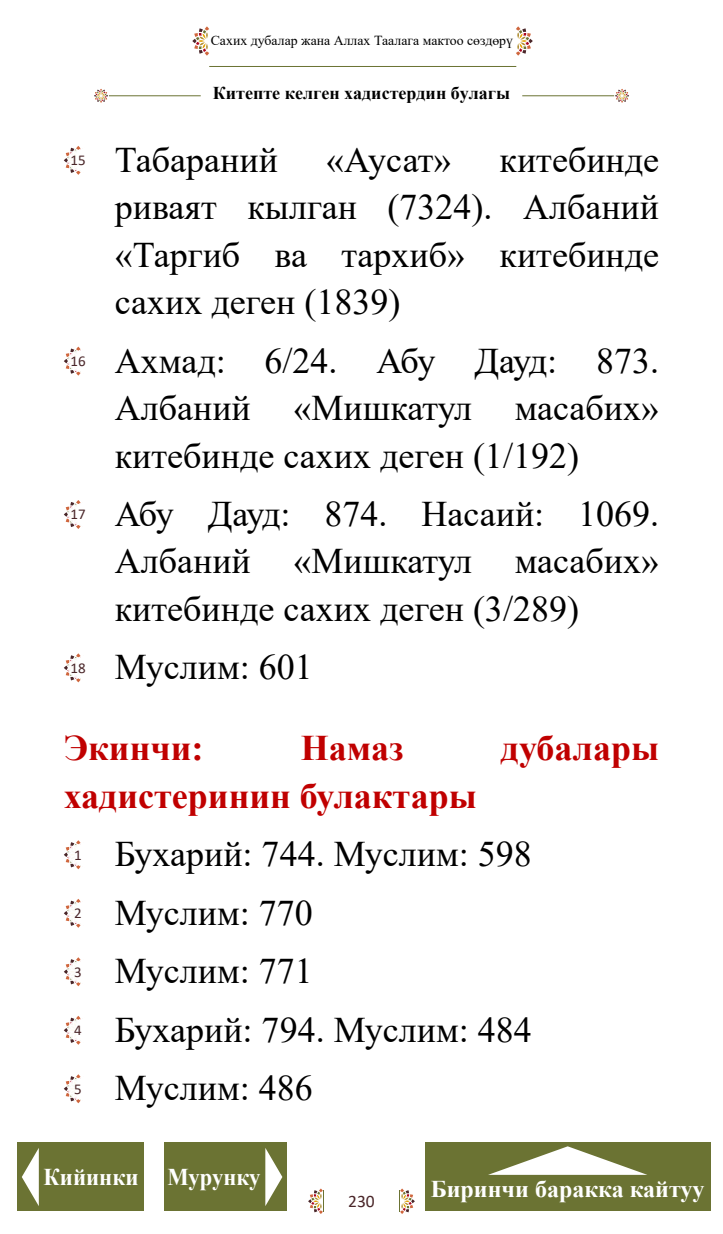
<style>
.page{position:relative;width:723px;height:1234px;background:#fff}
.page>*{position:absolute;margin:0;border:0;box-sizing:border-box;transform-origin:0 0}
.t1{font:36px/47.4px "Times New Roman";color:#000}
.t2{font:700 36px/48px "Times New Roman";color:#c00000}
.t3{font:700 24px "Times New Roman";color:#fff}
.t4{font:700 24px "Times New Roman";color:#fff;scale:.94 1}
.t5{font:700 24px "Times New Roman";color:#fff;scale:.95 1}
.t6{font:700 18px "Times New Roman";color:#000}
.t7{font:17.4px "Calibri";color:#4a2629}
.t8{font:15px "Calibri";color:#4a2629}
.t9{font:13.8px "Times New Roman";color:#000}
</style>
<div class="page">
<hr style="left:109px;top:95px;width:92px;height:1px;background:#6b7333">
<hr style="left:522px;top:95px;width:92px;height:1px;background:#6b7333">
<svg style="left:94px;top:89px;width:14px;height:14px"></svg>
<svg style="left:615px;top:89px;width:14px;height:14px"></svg>
<svg style="left:399px;top:1188px;width:16px;height:25px"></svg>
<svg style="left:308px;top:1188px;width:16px;height:25px"></svg>
<svg style="left:192px;top:26px;width:17px;height:30px"></svg>
<svg style="left:516px;top:26px;width:17px;height:30px"></svg>
<hr style="left:209px;top:66px;width:307px;height:1px;background:#6b7333">
<div style="left:425px;top:1142px;width:286px;height:68px;background:#6b7333"></div>
<svg style="left:490px;top:1146px;width:155px;height:28px"></svg>
<div style="left:18px;top:1142px;width:126px;height:68px;background:#6b7333"></div>
<div style="left:164px;top:1142px;width:123px;height:68px;background:#6b7333"></div>
<svg style="left:22px;top:1148px;width:17px;height:57px"></svg>
<svg style="left:265px;top:1148px;width:17px;height:57px"></svg>
<svg style="left:64px;top:146px;width:17px;height:29px"></svg>
<svg style="left:64px;top:346px;width:17px;height:30px"></svg>
<svg style="left:64px;top:500px;width:17px;height:29px"></svg>
<svg style="left:64px;top:653px;width:17px;height:30px"></svg>
<svg style="left:64px;top:840px;width:17px;height:29px"></svg>
<svg style="left:64px;top:899px;width:17px;height:29px"></svg>
<svg style="left:64px;top:957px;width:17px;height:29px"></svg>
<svg style="left:64px;top:1016px;width:17px;height:29px"></svg>
<svg style="left:64px;top:1074px;width:17px;height:29px"></svg>
<p class="t9" style="left:211px;top:31px;width:304px">Сахих дубалар жана Аллах Таалага мактоо сөздөрү</p>
<p class="t8" style="left:70px;top:150px;width:17px">15</p>
<p class="t8" style="left:70px;top:350px;width:17px">16</p>
<p class="t8" style="left:70px;top:503px;width:17px">17</p>
<p class="t8" style="left:70px;top:657px;width:17px">18</p>
<p class="t6" style="left:213px;top:80px;width:299px">Китепте келген хадистердин булагы</p>
<p class="t1" style="left:115px;top:135px;width:165px">Табараний</p>
<p class="t1" style="left:326px;top:135px;width:127px">«Аусат»</p>
<p class="t1" style="left:115px;top:182px;width:104px">риваят</p>
<p class="t1" style="left:247px;top:182px;width:111px">кылган</p>
<p class="t1" style="left:388px;top:182px;width:106px">(7324 .)</p>
<p class="t1" style="left:115px;top:230px;width:287px">«Таргиб<br>сахих деген )1839(</p>
<p class="t1" style="left:341px;top:230px;width:125px">тархиб»</p>
<p class="t1" style="left:275px;top:230px;width:34px">ва</p>
<p class="t1" style="left:499px;top:135px;width:161px">китебинде</p>
<p class="t1" style="left:523px;top:182px;width:138px">Албаний</p>
<p class="t1" style="left:499px;top:230px;width:161px">китебинде</p>
<p class="t1" style="left:115px;top:335px;width:112px">Ахмад:</p>
<p class="t1" style="left:265px;top:335px;width:75px">6/24.</p>
<p class="t1" style="left:376px;top:335px;width:61px">Абу</p>
<p class="t1" style="left:474px;top:335px;width:84px">Дауд:</p>
<p class="t1" style="left:596px;top:335px;width:64px">873.</p>
<p class="t1" style="left:115px;top:383px;width:466px">Албаний<br>китебинде сахих деген )1/192(</p>
<p class="t1" style="left:515px;top:383px;width:146px">масабих«</p>
<p class="t1" style="left:293px;top:383px;width:180px">«Мишкатул</p>
<p class="t1" style="left:115px;top:489px;width:61px">Абу</p>
<p class="t1" style="left:208px;top:489px;width:84px">Дауд:</p>
<p class="t1" style="left:324px;top:489px;width:64px">874.</p>
<p class="t1" style="left:421px;top:489px;width:124px">Насаий:</p>
<p class="t1" style="left:578px;top:489px;width:82px">1069.</p>
<p class="t1" style="left:115px;top:536px;width:466px">Албаний<br>китебинде сахих деген )3/289(</p>
<p class="t1" style="left:115px;top:642px;width:200px">Муслим: 601</p>
<p class="t1" style="left:515px;top:536px;width:146px">масабих«</p>
<p class="t1" style="left:293px;top:536px;width:180px">«Мишкатул</p>
<p class="t2" style="left:64px;top:722px;width:415px">Экинчи:<br>хадистеринин булактары</p>
<p class="t1" style="left:115px;top:829px;width:418px">Бухарий: 744. Муслим: 598</p>
<p class="t2" style="left:501px;top:722px;width:160px">дубалары</p>
<p class="t2" style="left:301px;top:722px;width:104px">Намаз</p>
<p class="t8" style="left:74px;top:843px;width:9px">1</p>
<p class="t8" style="left:74px;top:902px;width:9px">2</p>
<p class="t8" style="left:74px;top:960px;width:9px">3</p>
<p class="t8" style="left:74px;top:1019px;width:9px">4</p>
<p class="t8" style="left:74px;top:1077px;width:9px">5</p>
<p class="t1" style="left:115px;top:887px;width:200px">Муслим: 770</p>
<p class="t1" style="left:115px;top:946px;width:200px">Муслим: 771</p>
<p class="t1" style="left:115px;top:1004px;width:418px">Бухарий: 794. Муслим: 484</p>
<p class="t1" style="left:115px;top:1063px;width:200px">Муслим: 486</p>
<p class="t5" style="left:43px;top:1159px;width:102px">Кийинки</p>
<p class="t4" style="left:167px;top:1159px;width:100px">Мурунку</p>
<p class="t7" style="left:348px;top:1188px;width:28px">230</p>
<p class="t3" style="left:431px;top:1171px;width:275px">Биринчи баракка кайтуу</p>
</div>
